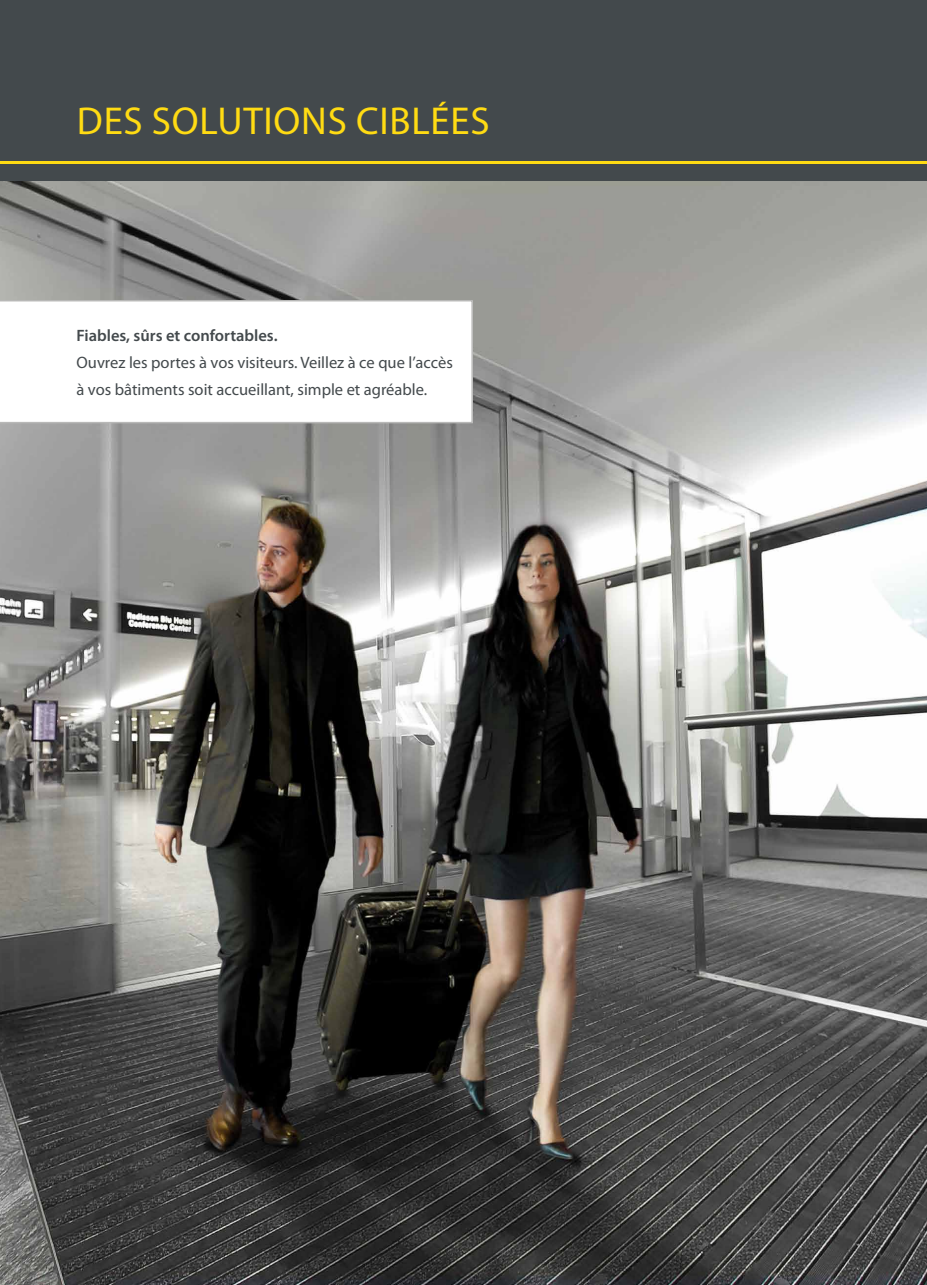
<style>
.page{position:relative;width:927px;height:1285px;background:#fff}
.page>*{position:absolute;margin:0;border:0;box-sizing:border-box;transform-origin:0 0}
.t1{font:39px "Myriad Pro";letter-spacing:.02em;color:#ffdb13}
.t2{font:16.5px/27px "Myriad Pro";color:#43494c}
.t3{font:600 16.5px "Myriad Pro";color:#43494c}
</style>
<div class="page">
<img style="left:0;top:181px;width:927px;height:1103px">
<div style="left:0;top:0;width:927px;height:181px;background:#43494c"></div>
<hr style="left:0;top:161px;width:927px;height:3px;background:#ffdb13">
<svg style="left:0;top:300px;width:473px;height:123px"></svg>
<h1 class="t1" style="left:77px;top:96px;width:414px">DES SOLUTIONS CIBLÉES</h1>
<p class="t3" style="left:77px;top:324px;width:203px">Fiables, sûrs et confortables.</p>
<p class="t2" style="left:77px;top:348px;width:378px">Ouvrez les portes à vos visiteurs. Veillez à ce que l’accès à vos bâtiments soit accueillant, simple et agréable.</p>
</div>
